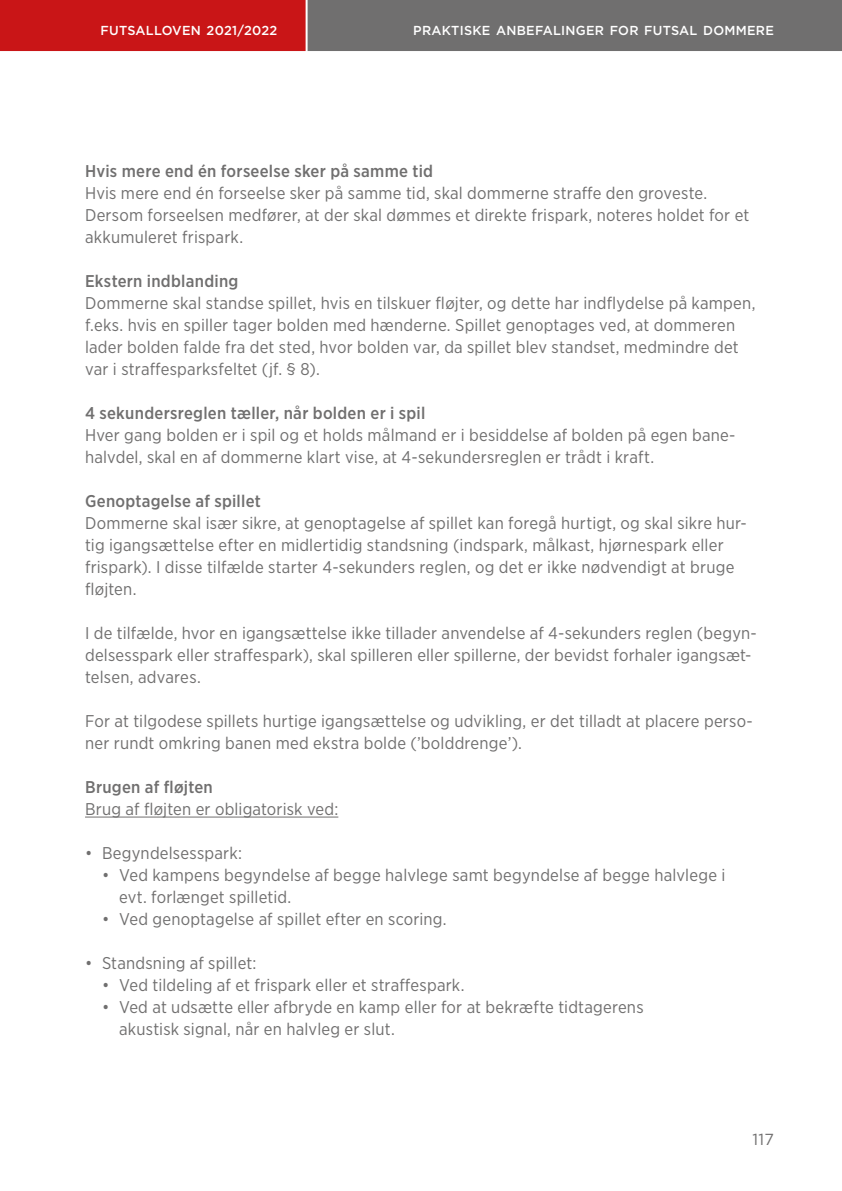
<style>
.page{position:relative;width:842px;height:1191px;background:#fff}
.page>*{position:absolute;margin:0;border:0;box-sizing:border-box;transform-origin:0 0}
.t1{font:17px/22px "Gotham Narrow";letter-spacing:.01em;color:#706f6f}
.t2{font:500 17px "Gotham Narrow";letter-spacing:.015em;color:#706f6f}
.t3{font:16px "Gotham";color:#706f6f}
.t4{font:500 13px "Gotham";letter-spacing:.02em;color:#fff}
</style>
<div class="page">
<div style="left:0;top:0;width:363px;height:51px;background:#c91517"></div>
<div style="left:307px;top:0;width:535px;height:51px;background:#706f6f"></div>
<hr style="left:306px;top:0;width:2px;height:54px;background:#fff">
<hr style="left:85px;top:816px;width:253px;height:1px;background:#706f6f">
<p class="t4" style="left:101px;top:22px;width:178px">FUTSALLOVEN 2021/2022</p>
<p class="t4" style="left:413px;top:22px;width:362px">PRAKTISKE ANBEFALINGER FOR FUTSAL DOMMERE</p>
<p class="t2" style="left:85px;top:160px;width:350px">Hvis mere end én forseelse sker på samme tid</p>
<p class="t1" style="left:85px;top:182px;width:666px">Hvis mere end én forseelse sker på samme tid, skal dommerne straffe den groveste.<br>Dersom forseelsen medfører, at der skal dømmes et direkte frispark, noteres holdet for et akkumuleret frispark.</p>
<p class="t2" style="left:85px;top:270px;width:155px">Ekstern indblanding</p>
<p class="t1" style="left:85px;top:292px;width:672px">Dommerne skal standse spillet, hvis en tilskuer fløjter, og dette har indflydelse på kampen, f.eks. hvis en spiller tager bolden med hænderne. Spillet genoptages ved, at dommeren lader bolden falde fra det sted, hvor bolden var, da spillet blev standset, medmindre det var i straffesparksfeltet (jf. § 8).</p>
<p class="t2" style="left:85px;top:402px;width:342px">4 sekundersreglen tæller, når bolden er i spil</p>
<p class="t1" style="left:85px;top:424px;width:652px">Hver gang bolden er i spil og et holds målmand er i besiddelse af bolden på egen bane&shy;halvdel, skal en af dommerne klart vise, at 4-sekundersreglen er trådt i kraft.</p>
<p class="t2" style="left:85px;top:490px;width:177px">Genoptagelse af spillet</p>
<p class="t1" style="left:85px;top:512px;width:663px">Dommerne skal især sikre, at genoptagelse af spillet kan foregå hurtigt, og skal sikre hur&shy;tig igangsættelse efter en midlertidig standsning (indspark, målkast, hjørnespark eller frispark). I disse tilfælde starter 4-sekunders reglen, og det er ikke nødvendigt at bruge fløjten.</p>
<p class="t1" style="left:85px;top:622px;width:673px">I de tilfælde, hvor en igangsættelse ikke tillader anvendelse af 4-sekunders reglen (begyn&shy;delsesspark eller straffespark), skal spilleren eller spillerne, der bevidst forhaler igangsæt&shy;telsen, advares.</p>
<p class="t1" style="left:85px;top:710px;width:669px">For at tilgodese spillets hurtige igangsættelse og udvikling, er det tilladt at placere perso&shy;ner rundt omkring banen med ekstra bolde (’bolddrenge’).</p>
<p class="t2" style="left:85px;top:776px;width:129px">Brugen af fløjten</p>
<p class="t1" style="left:85px;top:798px;width:255px">Brug af fløjten er obligatorisk ved:</p>
<p class="t1" style="left:85px;top:842px;width:159px">• Begyndelsesspark:</p>
<p class="t1" style="left:119px;top:864px;width:608px;text-indent:-17px">• Ved kampens begyndelse af begge halvlege samt begyndelse af begge halvlege i evt. forlænget spilletid.</p>
<p class="t1" style="left:102px;top:908px;width:346px">• Ved genoptagelse af spillet efter en scoring.</p>
<p class="t1" style="left:85px;top:952px;width:173px">• Standsning af spillet:</p>
<p class="t1" style="left:102px;top:974px;width:364px">• Ved tildeling af et frispark eller et straffespark.</p>
<p class="t1" style="left:119px;top:996px;width:526px;text-indent:-17px">• Ved at udsætte eller afbryde en kamp eller for at bekræfte tidtagerens akustisk signal, når en halvleg er slut.</p>
<p class="t3" style="left:752px;top:1129px;width:23px">117</p>
</div>
